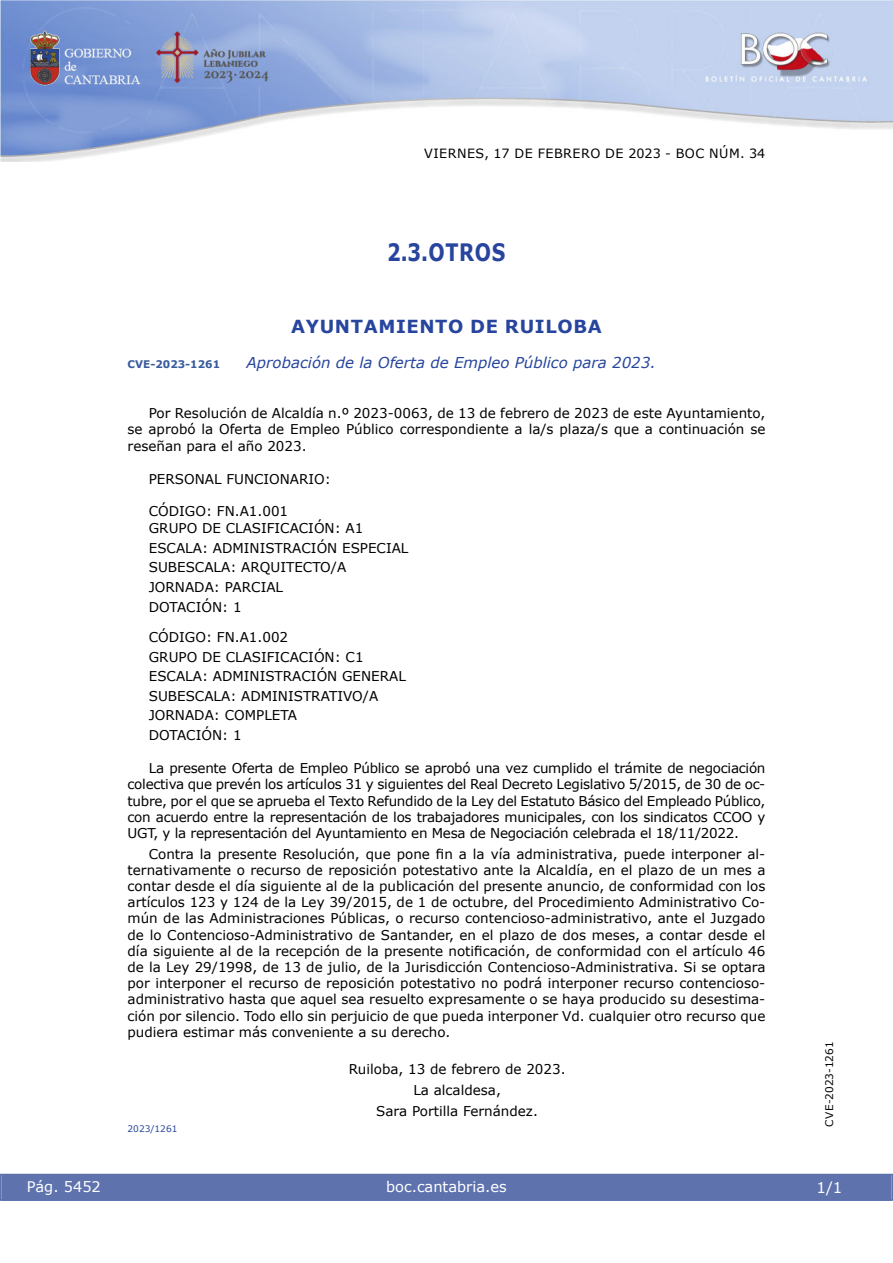
<style>
.page{position:relative;width:893px;height:1263px;background:#fff}
.page>*{position:absolute;margin:0;border:0;box-sizing:border-box;transform-origin:0 0}
.Sub_Seccion{font:700 24px "Verdana";letter-spacing:.035em;color:#27459e;scale:.8 1}
.emisor_text{font:700 18px "Verdana";letter-spacing:.035em;color:#27459e}
.Titulo_text{font:italic 15px "Verdana";color:#27459e}
.t1{font:15px "Verdana 2";color:#fff}
.t2{font:14.55px "Verdana 2";color:#fff}
.inicio_de_parrafo{font:13.5px/16.2px "Verdana 2";color:#000;text-align:justify}
.center{font:13.5px "Verdana 2";color:#000}
.t3{font:12.75px "Verdana 2";letter-spacing:.035em;color:#000}
.t4{font:10.5px "Verdana 2";color:#000}
.Titulo_text-2{font:700 10.5px "Verdana";color:#385b9e}
.numero_exp{font:9px "Verdana 2";color:#27459e}
.s1{font-family:"Verdana"}
</style>
<div class="page">
<img style="left:0;top:0;width:893px;height:161px">
<div style="left:1px;top:1174px;width:890px;height:27px;background:#5e73ae"></div>
<p class="t3" style="left:424px;top:144px;width:342px">VIERNES, 17 DE FEBRERO DE 2023 - BOC NÚM. 34</p>
<h3 class="Sub_Seccion" style="left:387px;top:235px;width:150px">2.3.OTROS</h3>
<h4 class="emisor_text" style="left:291px;top:314px;width:312px">AYUNTAMIENTO DE RUILOBA</h4>
<p class="Titulo_text-2" style="left:128px;top:357px;width:94px">CVE-2023-1261</p>
<p class="Titulo_text" style="left:247px;top:352px;width:411px">Aprobación de la Oferta de Empleo Público para 2023.</p>
<p class="inicio_de_parrafo" style="left:128px;top:405px;width:639px;text-indent:21px">Por Resolución de Alcaldía n.º 2023-0063, de 13 de febrero de 2023 de este Ayuntamiento, se aprobó la Oferta de Empleo Público correspondiente a la/s plaza/s que a continuación se reseñan para el año 2023.</p>
<p class="inicio_de_parrafo" style="left:149px;top:471px;width:184px">PERSONAL FUNCIONARIO:</p>
<p class="inicio_de_parrafo" style="left:149px;top:502px;width:141px">CÓDIGO: FN.A1.001</p>
<p class="inicio_de_parrafo" style="left:149px;top:520px;width:216px">GRUPO DE CLASIFICACIÓN: A1</p>
<p class="inicio_de_parrafo" style="left:149px;top:540px;width:261px">ESCALA: ADMINISTRACIÓN ESPECIAL</p>
<p class="inicio_de_parrafo" style="left:149px;top:559px;width:199px">SUBESCALA: ARQUITECTO/A</p>
<p class="inicio_de_parrafo" style="left:149px;top:579px;width:136px">JORNADA: PARCIAL</p>
<p class="inicio_de_parrafo" style="left:149px;top:598px;width:94px">DOTACIÓN: 1</p>
<p class="inicio_de_parrafo" style="left:149px;top:629px;width:141px">CÓDIGO: FN.A1.002</p>
<p class="inicio_de_parrafo" style="left:149px;top:648px;width:216px">GRUPO DE CLASIFICACIÓN: C1</p>
<p class="inicio_de_parrafo" style="left:149px;top:668px;width:259px">ESCALA: ADMINISTRACIÓN GENERAL</p>
<p class="inicio_de_parrafo" style="left:149px;top:688px;width:231px">SUBESCALA: ADMINISTRATIVO/A</p>
<p class="inicio_de_parrafo" style="left:149px;top:707px;width:150px">JORNADA: COMPLETA</p>
<p class="inicio_de_parrafo" style="left:149px;top:727px;width:94px">DOTACIÓN: 1</p>
<p class="inicio_de_parrafo" style="left:128px;top:760px;width:639px;text-indent:21px">La presente Oferta de Empleo Público se aprobó una vez cumplido el trámite de negociación colectiva que prevén los artículos 31 y siguientes del Real Decreto Legislativo 5/2015, de 30 de oc&shy;tubre, por el que se aprueba el Texto Refundido de la Ley del Estatuto Básico del Empleado Público, con acuerdo entre la representación de los trabajadores municipales, con los sindicatos CCOO y UGT, y la representación del Ayuntamiento en Mesa de Negociación celebrada el 18/11/2022.</p>
<p class="inicio_de_parrafo" style="left:128px;top:845px;width:639px;text-indent:21px"><span class="s1">Contra la presente Resolución, que pone fin a la vía administrativa, puede interponer al&shy;</span>ternativamente o recurso de reposición potestativo ante la Alcaldía, en el plazo de un mes a contar desde el día siguiente al de la publicación del presente anuncio, de conformidad con los artículos 123 y 124 de la Ley 39/2015, de 1 de octubre, del Procedimiento Administrativo Co&shy;mún de las Administraciones Públicas, o recurso contencioso-administrativo, ante el Juzgado de lo Contencioso-Administrativo de Santander, en el plazo de dos meses, a contar desde el <span class="s1">día siguiente al de la recepción de la presente notificación, de conformidad con el artículo 46 </span>de la Ley 29/1998, de 13 de julio, de la Jurisdicción Contencioso-Administrativa. Si se optara por interponer el recurso de reposición potestativo no podrá interponer recurso contencioso&shy;administrativo hasta que aquel sea resuelto expresamente o se haya producido su desestima&shy;ción por silencio. Todo ello sin perjuicio de que pueda interponer Vd. cualquier otro recurso que pudiera estimar más conveniente a su derecho.</p>
<p class="center" style="left:349px;top:1060px;width:218px">Ruiloba, 13 de febrero de 2023.</p>
<p class="center" style="left:413px;top:1081px;width:89px">La alcaldesa,</p>
<p class="center" style="left:376px;top:1102px;width:163px">Sara Portilla Fernández.</p>
<p class="numero_exp" style="left:128px;top:1122px;width:51px">2023/1261</p>
<p class="t2" style="left:27px;top:1177px;width:76px">Pág. 5452</p>
<p class="t2" style="left:386px;top:1177px;width:122px">boc.cantabria.es</p>
<p class="t4" style="left:822px;top:1126px;width:87px;rotate:-90deg">CVE-2023-1261</p>
<p class="t1" style="left:816px;top:1177px;width:27px">1/1</p>
</div>
